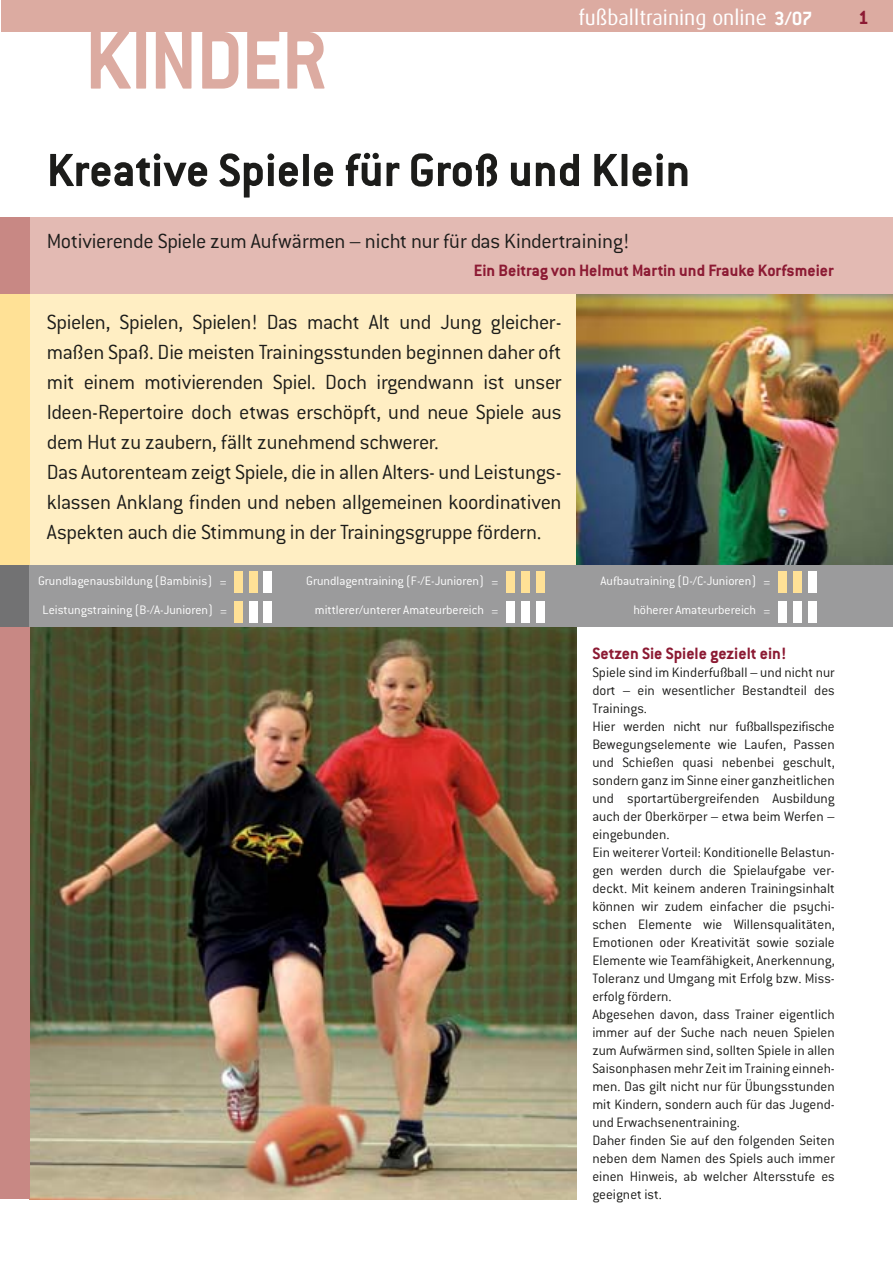
<style>
.page{position:relative;width:893px;height:1263px;background:#fff}
.page>*{position:absolute;margin:0;border:0;box-sizing:border-box;transform-origin:0 0}
.t1{font:700 90px "Conduit ITC";letter-spacing:-.01em;color:#dcaba1;scale:.95 1}
.t2{font:700 51px "Conduit ITC";color:#1c1c1a}
.t3{font:300 22.5px/30px "Conduit ITC";letter-spacing:-.015em;color:#1c1c1a}
.t4{font:21px "Dax";color:#fff}
.t5{font:700 21px "Conduit ITC";color:#8c1a33}
.t6{font:700 18px "Conduit ITC";color:#8c1a33}
.t7{font:300 15px/18px "Conduit ITC";color:#1c1c1a}
.t8{font:300 13.5px "Conduit ITC";color:#fff}
.s1{font-family:"Conduit ITC";font-weight:700}
</style>
<div class="page">
<img style="left:30px;top:627px;width:546px;height:572px">
<div style="left:30px;top:294px;width:546px;height:272px;background:#ffeec3"></div>
<div style="left:1px;top:0;width:891px;height:32px;background:#dcaba1"></div>
<div style="left:1px;top:595px;width:29px;height:604px;background:#c88884"></div>
<div style="left:1px;top:294px;width:29px;height:272px;background:#ffe196"></div>
<img style="left:576px;top:294px;width:316px;height:272px">
<div style="left:30px;top:217px;width:862px;height:77px;background:#e3bab3"></div>
<div style="left:1px;top:217px;width:29px;height:77px;background:#c88884"></div>
<div style="left:1px;top:566px;width:891px;height:61px;background:#9b9b9c"></div>
<div style="left:1px;top:565px;width:28px;height:62px;background:#727273"></div>
<div style="left:234px;top:571px;width:9px;height:22px;background:#ffe196"></div>
<div style="left:249px;top:571px;width:9px;height:22px;background:#ffe196"></div>
<div style="left:264px;top:571px;width:8px;height:22px;background:#fff"></div>
<div style="left:506px;top:571px;width:8px;height:22px;background:#ffe196"></div>
<div style="left:521px;top:571px;width:8px;height:22px;background:#ffe196"></div>
<div style="left:536px;top:571px;width:8px;height:22px;background:#ffe196"></div>
<div style="left:778px;top:571px;width:8px;height:22px;background:#ffe196"></div>
<div style="left:793px;top:571px;width:8px;height:22px;background:#ffe196"></div>
<div style="left:808px;top:571px;width:8px;height:22px;background:#fff"></div>
<div style="left:234px;top:601px;width:9px;height:21px;background:#ffe196"></div>
<div style="left:249px;top:601px;width:9px;height:21px;background:#fff"></div>
<div style="left:264px;top:601px;width:8px;height:21px;background:#fff"></div>
<div style="left:506px;top:601px;width:8px;height:21px;background:#fff"></div>
<div style="left:521px;top:601px;width:8px;height:21px;background:#fff"></div>
<div style="left:536px;top:601px;width:8px;height:21px;background:#fff"></div>
<div style="left:778px;top:601px;width:8px;height:21px;background:#fff"></div>
<div style="left:793px;top:601px;width:8px;height:21px;background:#fff"></div>
<div style="left:808px;top:601px;width:8px;height:21px;background:#fff"></div>
<h1 class="t1" style="left:85px;top:32px;width:256px">KINDER</h1>
<h3 class="t4" style="left:578px;top:8px;width:236px">fußballtraining online <span class="s1">3/07</span></h3>
<h3 class="t5" style="left:858px;top:11px;width:12px">1</h3>
<h2 class="t2" style="left:47px;top:154px;width:645px">Kreative Spiele für Groß und Klein</h2>
<h3 class="t3" style="left:47px;top:229px;width:583px">Motivierende Spiele zum Aufwärmen – nicht nur für das Kindertraining!</h3>
<p class="t6" style="left:473px;top:265px;width:361px">Ein Beitrag von Helmut Martin und Frauke Korfsmeier</p>
<p class="t3" style="left:47px;top:310px;width:516px">Spielen, Spielen, Spielen! Das macht Alt und Jung gleicher&shy;maßen Spaß. Die meisten Trainingsstunden beginnen daher oft mit einem motivierenden Spiel. Doch irgendwann ist unser Ideen-Repertoire doch etwas erschöpft, und neue Spiele aus dem Hut zu zaubern, fällt zunehmend schwerer.<br>Das Autorenteam zeigt Spiele, die in allen Alters- und Leistungs&shy;klassen Anklang finden und neben allgemeinen koordinativen Aspekten auch die Stimmung in der Trainingsgruppe fördern.</p>
<p class="t8" style="left:38px;top:576px;width:190px">Grundlagenausbildung (Bambinis) =</p>
<p class="t8" style="left:306px;top:576px;width:194px">Grundlagentraining (F-/E-Junioren) =</p>
<p class="t8" style="left:600px;top:576px;width:171px">Aufbautraining (D-/C-Junioren) =</p>
<p class="t8" style="left:43px;top:606px;width:186px">Leistungstraining (B-/A-Junioren) =</p>
<p class="t8" style="left:315px;top:606px;width:185px">mittlerer/unterer Amateurbereich =</p>
<p class="t8" style="left:633px;top:606px;width:139px">höherer Amateurbereich =</p>
<p class="t6" style="left:592px;top:648px;width:195px">Setzen Sie Spiele gezielt ein!</p>
<p class="t7" style="left:592px;top:665px;width:244px">Spiele sind im Kinderfußball – und nicht nur dort – ein wesentlicher Bestandteil des Trainings.<br>Hier werden nicht nur fußballspezifische Bewegungselemente wie Laufen, Passen und Schießen quasi nebenbei geschult, sondern ganz im Sinne einer ganzheitlichen und sportartübergreifenden Ausbildung auch der Oberkörper – etwa beim Werfen – eingebunden.<br>Ein weiterer Vorteil: Konditionelle Belastun&shy;gen werden durch die Spielaufgabe ver&shy;deckt. Mit keinem anderen Trainingsinhalt können wir zudem einfacher die psychi&shy;schen Elemente wie Willensqualitäten, Emotionen oder Kreativität sowie soziale Elemente wie Teamfähigkeit, Anerkennung, Toleranz und Umgang mit Erfolg bzw. Miss&shy;erfolg fördern.<br>Abgesehen davon, dass Trainer eigentlich immer auf der Suche nach neuen Spielen zum Aufwärmen sind, sollten Spiele in allen Saisonphasen mehr Zeit im Training einneh&shy;men. Das gilt nicht nur für Übungsstunden mit Kindern, sondern auch für das Jugend&shy;und Erwachsenentraining.<br>Daher finden Sie auf den folgenden Seiten neben dem Namen des Spiels auch immer einen Hinweis, ab welcher Altersstufe es geeignet ist.</p>
</div>
